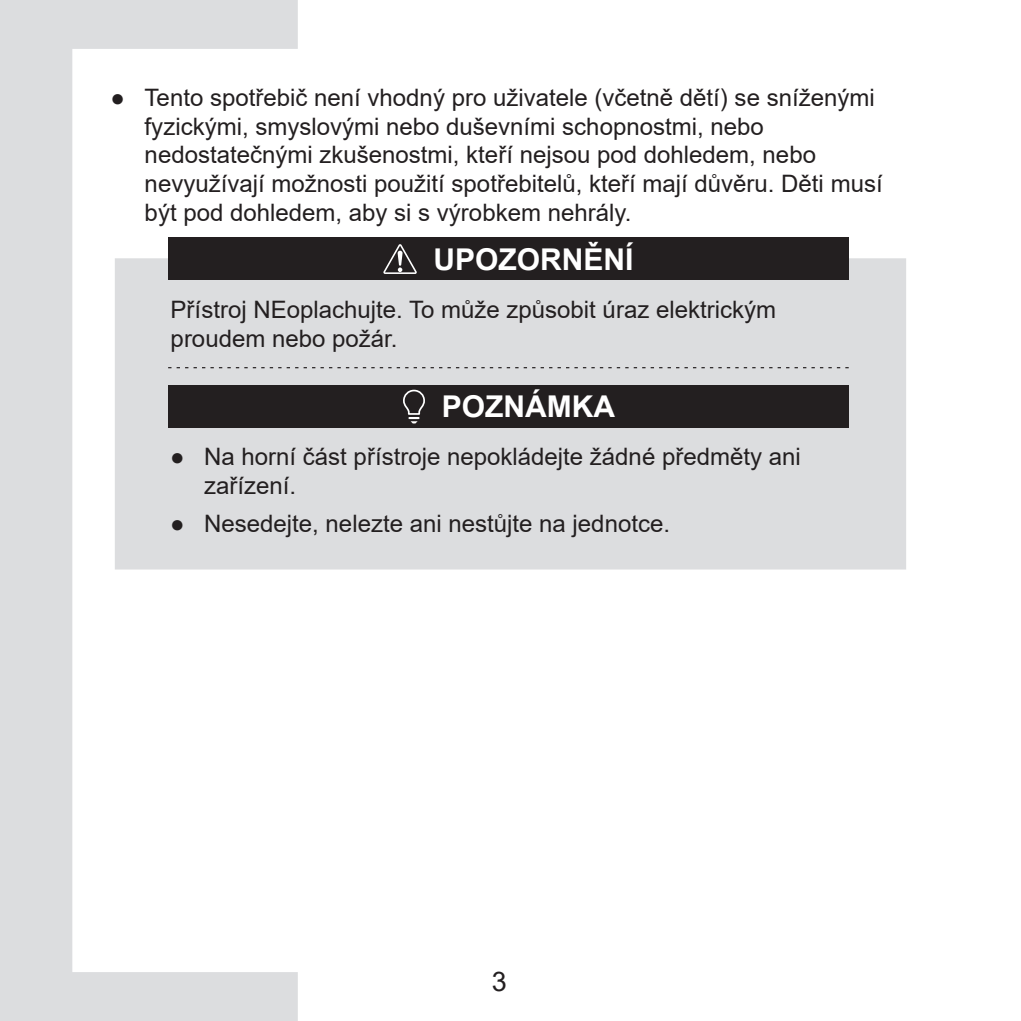
<style>
.page{position:relative;width:1021px;height:1021px;background:#fff}
.page>*{position:absolute;margin:0;border:0;box-sizing:border-box;transform-origin:0 0}
.t1{font:700 30px "Arial";color:#fff}
.t2{font:27px "Arial";color:#231f20}
.悬挂{font:24px/28.8px "Arial";color:#231f20}
</style>
<div class="page">
<svg style="left:0;top:0;width:298px;height:1020px"></svg>
<div style="left:115px;top:258px;width:791px;height:311px;background:#dcdddf"></div>
<div style="left:168px;top:238px;width:680px;height:42px;background:#231f20"></div>
<svg style="left:383px;top:244px;width:34px;height:30px"></svg>
<svg style="left:168px;top:367px;width:680px;height:1px"></svg>
<div style="left:168px;top:385px;width:680px;height:43px;background:#231f20"></div>
<svg style="left:403px;top:389px;width:22px;height:34px"></svg>
<p class="悬挂" style="left:145px;top:83px;width:739px;text-indent:-34px">● Tento spotřebič není vhodný pro uživatele (včetně dětí) se sníženými fyzickými, smyslovými nebo duševními schopnostmi, nebo nedostatečnými zkušenostmi, kteří nejsou pod dohledem, nebo nevyužívají možnosti použití spotřebitelů, kteří mají důvěru. Děti musí být pod dohledem, aby si s výrobkem nehrály.</p>
<p class="t1" style="left:433px;top:238px;width:202px">UPOZORNĚNÍ</p>
<p class="悬挂" style="left:171px;top:295px;width:607px">Přístroj NEoplachujte. To může způsobit úraz elektrickým proudem nebo požár.</p>
<p class="t1" style="left:441px;top:385px;width:175px">POZNÁMKA</p>
<p class="悬挂" style="left:204px;top:442px;width:598px;text-indent:-34px">● Na horní část přístroje nepokládejte žádné předměty ani zařízení.</p>
<p class="悬挂" style="left:170px;top:508px;width:501px">● Nesedejte, nelezte ani nestůjte na jednotce.</p>
<p class="t2" style="left:491px;top:962px;width:17px">3</p>
</div>
